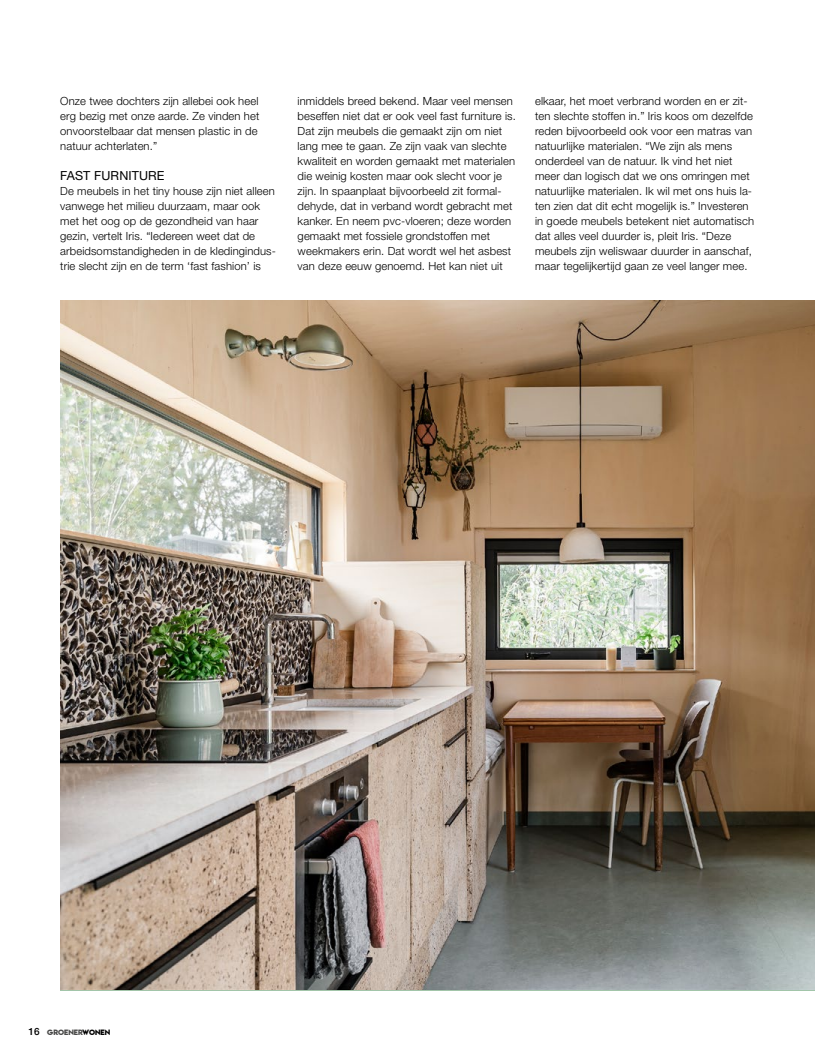
<style>
.page{position:relative;width:815px;height:1063px;background:#fff}
.page>*{position:absolute;margin:0;border:0;box-sizing:border-box;transform-origin:0 0}
.t1{font:12.5px "Helvetica Neue LT Std";letter-spacing:.01em;color:#000}
.t2{font:300 11.25px/15px "Helvetica Neue LT Std";letter-spacing:.01em;color:#000}
.t3{font:6.88px "Lemon Milkbold";color:#494948}
.s1{font-family:"Helvetica Neue LT Std";font-weight:500;font-size:10px;color:#000}
.s2{color:#000}
</style>
<div class="page">
<img style="left:60px;top:300px;width:755px;height:690px">
<p class="t2" style="left:60px;top:93px;width:201px">Onze twee dochters zijn allebei ook heel erg bezig met onze aarde. Ze vinden het onvoorstelbaar dat mensen plastic in de natuur achterlaten.”</p>
<p class="t1" style="left:60px;top:168px;width:106px">FAST FURNITURE</p>
<p class="t2" style="left:60px;top:183px;width:217px">De meubels in het tiny house zijn niet alleen vanwege het milieu duurzaam, maar ook met het oog op de gezondheid van haar gezin, vertelt Iris. “Iedereen weet dat de arbeidsomstandigheden in de kledingindus&shy;trie slecht zijn en de term ‘fast fashion’ is</p>
<p class="t2" style="left:298px;top:93px;width:220px">inmiddels breed bekend. Maar veel mensen beseffen niet dat er ook veel fast furniture is.<br>Dat zijn meubels die gemaakt zijn om niet lang mee te gaan. Ze zijn vaak van slechte kwaliteit en worden gemaakt met materialen die weinig kosten maar ook slecht voor je zijn. In spaanplaat bijvoorbeeld zit formal&shy;dehyde, dat in verband wordt gebracht met kanker. En neem pvc-vloeren; deze worden gemaakt met fossiele grondstoffen met weekmakers erin. Dat wordt wel het asbest van deze eeuw genoemd. Het kan niet uit</p>
<p class="t2" style="left:535px;top:93px;width:221px">elkaar, het moet verbrand worden en er zit&shy;ten slechte stoffen in.” Iris koos om dezelfde reden bijvoorbeeld ook voor een matras van natuurlijke materialen. “We zijn als mens onderdeel van de natuur. Ik vind het niet meer dan logisch dat we ons omringen met natuurlijke materialen. Ik wil met ons huis la&shy;ten zien dat dit echt mogelijk is.” Investeren in goede meubels betekent niet automatisch dat alles veel duurder is, pleit Iris. “Deze meubels zijn weliswaar duurder in aanschaf, maar tegelijkertijd gaan ze veel langer mee.</p>
<p class="t3" style="left:28px;top:1027px;width:83px"><span class="s1">16</span> GROENER<span class="s2">WONEN</span></p>
</div>
